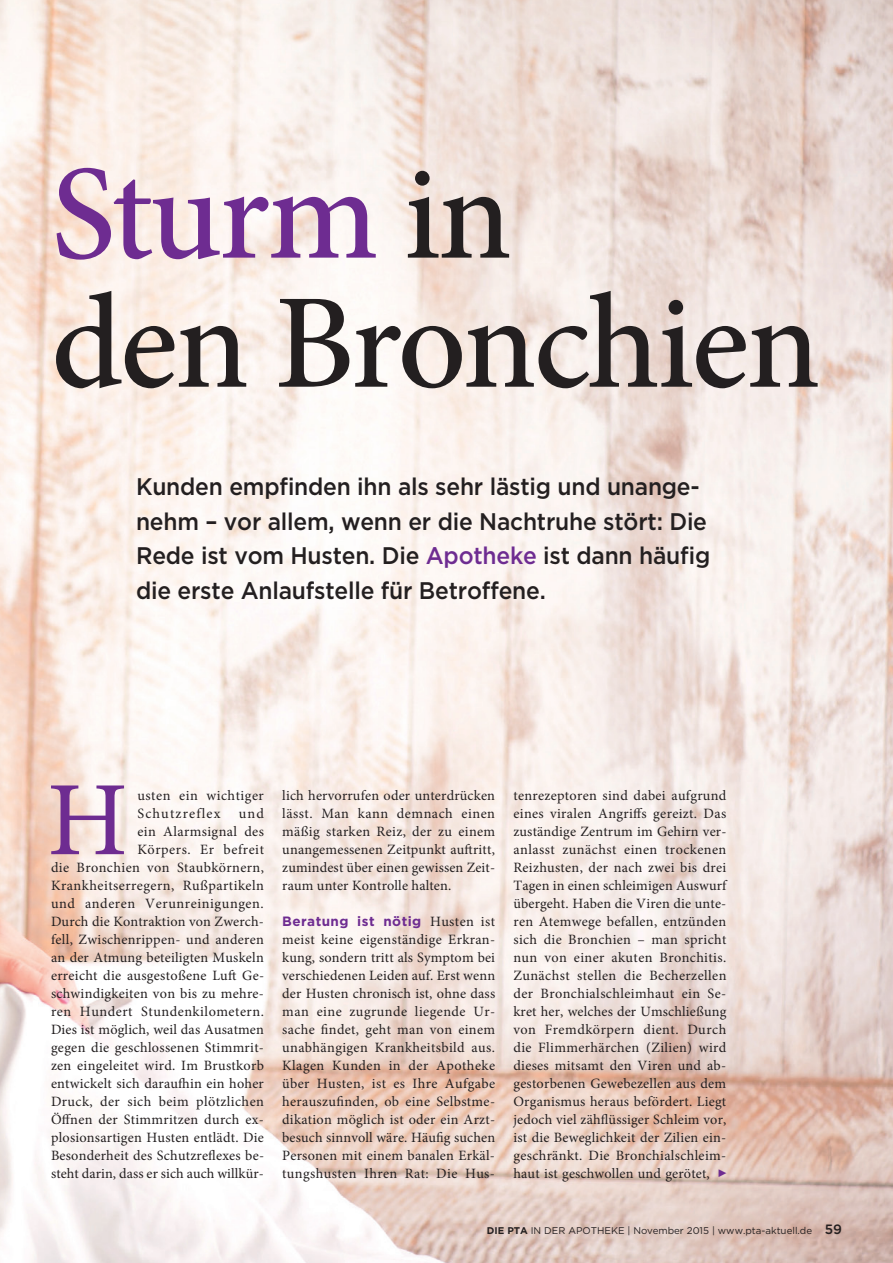
<style>
.page{position:relative;width:893px;height:1263px;background:#fff}
.page>*{position:absolute;margin:0;border:0;box-sizing:border-box;transform-origin:0 0}
.t1{font:500 135px/129px "Minion Pro";letter-spacing:-.02em;color:#231f20}
.t2{font:105.6px "Minion Pro";color:#6e2c91}
.t3{font:500 24px/34.5px "Gotham";letter-spacing:-.01em;color:#231f20;scale:.95 1}
.t4{font:14.25px/18px "Minion Pro";letter-spacing:.02em;color:#231f20;text-align:justify}
.t5{font:700 13.5px "Gotham";letter-spacing:.035em;color:#6e2c91}
.t6{font:9.75px "Gotham";color:#231f20}
.s1{color:#6e2c91}
.s2{font-family:"Minion Pro";font-weight:400;font-size:14.25px;color:#231f20}
.s3{font-weight:700}
.s4{font-weight:500;font-size:13.5px}
</style>
<div class="page">
<img style="left:0;top:0;width:893px;height:1263px">
<svg style="left:719px;top:1169px;width:7px;height:8px"></svg>
<h1 class="t1" style="left:51px;top:150px;width:771px"><span class="s1">Sturm</span> in<br>den Bronchien</h1>
<h3 class="t3" style="left:136px;top:469px;width:606px">Kunden empfinden ihn als sehr lästig und unange&shy;nehm – vor allem, wenn er die Nachtruhe stört: Die Rede ist vom Husten. Die <span class="s1">Apotheke</span> ist dann häufig die erste Anlaufstelle für Betroffene.</h3>
<h2 class="t2" style="left:47px;top:750px;width:82px">H</h2>
<p class="t4" style="left:137px;top:787px;width:128px">usten ein wichtiger<br>Schutzreflex</p>
<p class="t4" style="left:51px;top:805px;width:215px;text-align:right">und<br>ein Alarmsignal des<br>Körpers. Er befreit<br>die Bronchien von Staubkörnern,<br>Krankheitserregern, Rußpartikeln und anderen Verunreinigungen.<br>Durch die Kontraktion von Zwerch&shy;fell, Zwischenrippen- und anderen an der Atmung beteiligten Muskeln erreicht die ausgestoßene Luft Ge&shy;schwindigkeiten von bis zu mehre&shy;ren Hundert Stundenkilometern.<br>Dies ist möglich, weil das Ausatmen gegen die geschlossenen Stimmrit&shy;zen eingeleitet wird. Im Brustkorb entwickelt sich daraufhin ein hoher<br>Druck, der sich beim plötzlichen<br>Öffnen der Stimmritzen durch ex&shy;plosionsartigen Husten entlädt. Die<br>Besonderheit des Schutzreflexes be&shy;steht darin, dass er sich auch willkür-</p>
<p class="t4" style="left:282px;top:787px;width:215px">lich hervorrufen oder unterdrücken lässt. Man kann demnach einen mäßig starken Reiz, der zu einem unangemessenen Zeitpunkt auftritt, zumindest über einen gewissen Zeit&shy;raum unter Kontrolle halten.</p>
<p class="t5" style="left:282px;top:912px;width:214px">Beratung ist nötig <span class="s2">Husten ist</span></p>
<p class="t4" style="left:282px;top:931px;width:215px">meist keine eigenständige Erkran&shy;kung, sondern tritt als Symptom bei verschiedenen Leiden auf. Erst wenn der Husten chronisch ist, ohne dass man eine zugrunde liegende Ur&shy;sache findet, geht man von einem unabhängigen Krankheitsbild aus.<br>Klagen Kunden in der Apotheke über Husten, ist es Ihre Aufgabe herauszufinden, ob eine Selbstme&shy;dikation möglich ist oder ein Arzt&shy;besuch sinnvoll wäre. Häufig suchen Personen mit einem banalen Erkäl&shy;tungshusten Ihren Rat: Die Hus-</p>
<p class="t4" style="left:513px;top:787px;width:215px">tenrezeptoren sind dabei aufgrund eines viralen Angriffs gereizt. Das zuständige Zentrum im Gehirn ver&shy;anlasst zunächst einen trockenen Reizhusten, der nach zwei bis drei Tagen in einen schleimigen Auswurf übergeht. Haben die Viren die unte&shy;ren Atemwege befallen, entzünden sich die Bronchien – man spricht nun von einer akuten Bronchitis.<br>Zunächst stellen die Becherzellen der Bronchialschleimhaut ein Se&shy;kret her, welches der Umschließung von Fremdkörpern dient. Durch die Flimmerhärchen (Zilien) wird dieses mitsamt den Viren und ab&shy;gestorbenen Gewebezellen aus dem Organismus heraus befördert. Liegt jedoch viel zähflüssiger Schleim vor, ist die Beweglichkeit der Zilien ein&shy;geschränkt. Die Bronchialschleim&shy;haut ist geschwollen und gerötet,</p>
<p class="t6" style="left:487px;top:1224px;width:356px"><span class="s3">DIE PTA</span> IN DER APOTHEKE | November 2015 | www.pta-aktuell.de <span class="s4">59</span></p>
</div>
